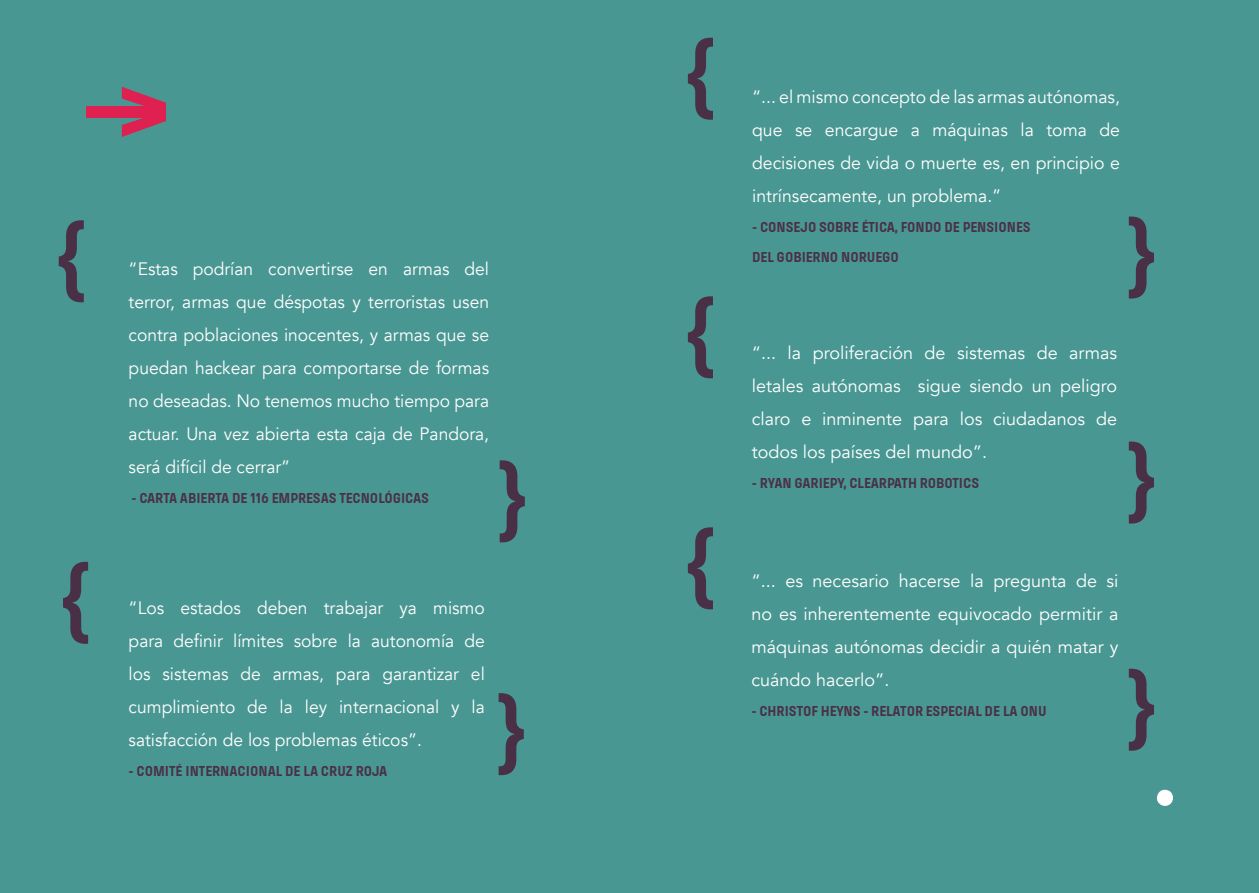
<style>
.page{position:relative;width:1259px;height:893px;background:#499793}
.page>*{position:absolute;margin:0;border:0;box-sizing:border-box;transform-origin:0 0}
.t1{font:700 105px/226px "Pilcrow";color:#493046;text-align:justify}
.t2{font:700 105px "Pilcrow";color:#de2150;scale:3 1}
.t3{font:700 105px "Pilcrow";color:#fff}
.t4{font:18px/33px "Avenir";color:#fff;text-align:justify}
.t5{font:700 15px/30px "Pilcrow";color:#493046}
</style>
<div class="page">
<h1 class="t2" style="left:71px;top:55px;width:37px">-&gt;</h1>
<h1 class="t1" style="left:56px;top:144px;width:30px">{</h1>
<h1 class="t1" style="left:61px;top:486px;width:30px">{</h1>
<p class="t4" style="left:129px;top:253px;width:362px">“Estas podrían convertirse en armas del terror, armas que déspotas y terroristas usen contra poblaciones inocentes, y armas que se puedan hackear para comportarse de formas no deseadas. No tenemos mucho tiempo para actuar. Una vez abierta esta caja de Pandora, será difícil de cerrar”</p>
<p class="t5" style="left:131px;top:483px;width:299px">- CARTA ABIERTA DE 116 EMPRESAS TECNOLÓGICAS</p>
<h1 class="t1" style="left:498px;top:385px;width:30px">}</h1>
<p class="t4" style="left:129px;top:591px;width:358px">“Los estados deben trabajar ya mismo para definir límites sobre la autonomía de los sistemas de armas, para garantizar el cumplimiento de la ley internacional y la satisfacción de los problemas éticos”.</p>
<p class="t5" style="left:129px;top:756px;width:260px">- COMITÉ INTERNACIONAL DE LA CRUZ ROJA</p>
<h1 class="t1" style="left:497px;top:617px;width:30px">}</h1>
<h1 class="t1" style="left:685px;top:-38px;width:30px">{</h1>
<h1 class="t1" style="left:685px;top:221px;width:30px">{</h1>
<h1 class="t1" style="left:685px;top:452px;width:30px">{</h1>
<p class="t4" style="left:752px;top:81px;width:369px">“... el mismo concepto de las armas autónomas, que se encargue a máquinas la toma de decisiones de vida o muerte es, en principio e intrínsecamente, un problema.”</p>
<p class="t5" style="left:752px;top:212px;width:280px">- CONSEJO SOBRE ÉTICA, FONDO DE PENSIONES<br>DEL GOBIERNO NORUEGO</p>
<p class="t4" style="left:752px;top:336px;width:367px">“... la proliferación de sistemas de armas letales autónomas sigue siendo un peligro claro e inminente para los ciudadanos de todos los países del mundo”.</p>
<p class="t5" style="left:752px;top:468px;width:229px">- RYAN GARIEPY, CLEARPATH ROBOTICS</p>
<p class="t4" style="left:751px;top:565px;width:369px">“... es necesario hacerse la pregunta de si no es inherentemente equivocado permitir a máquinas autónomas decidir a quién matar y cuándo hacerlo”.</p>
<p class="t5" style="left:751px;top:697px;width:297px">- CHRISTOF HEYNS - RELATOR ESPECIAL DE LA ONU</p>
<h1 class="t1" style="left:1127px;top:141px;width:30px">} } }</h1>
<h1 class="t3" style="left:1153px;top:717px;width:25px">.</h1>
</div>
